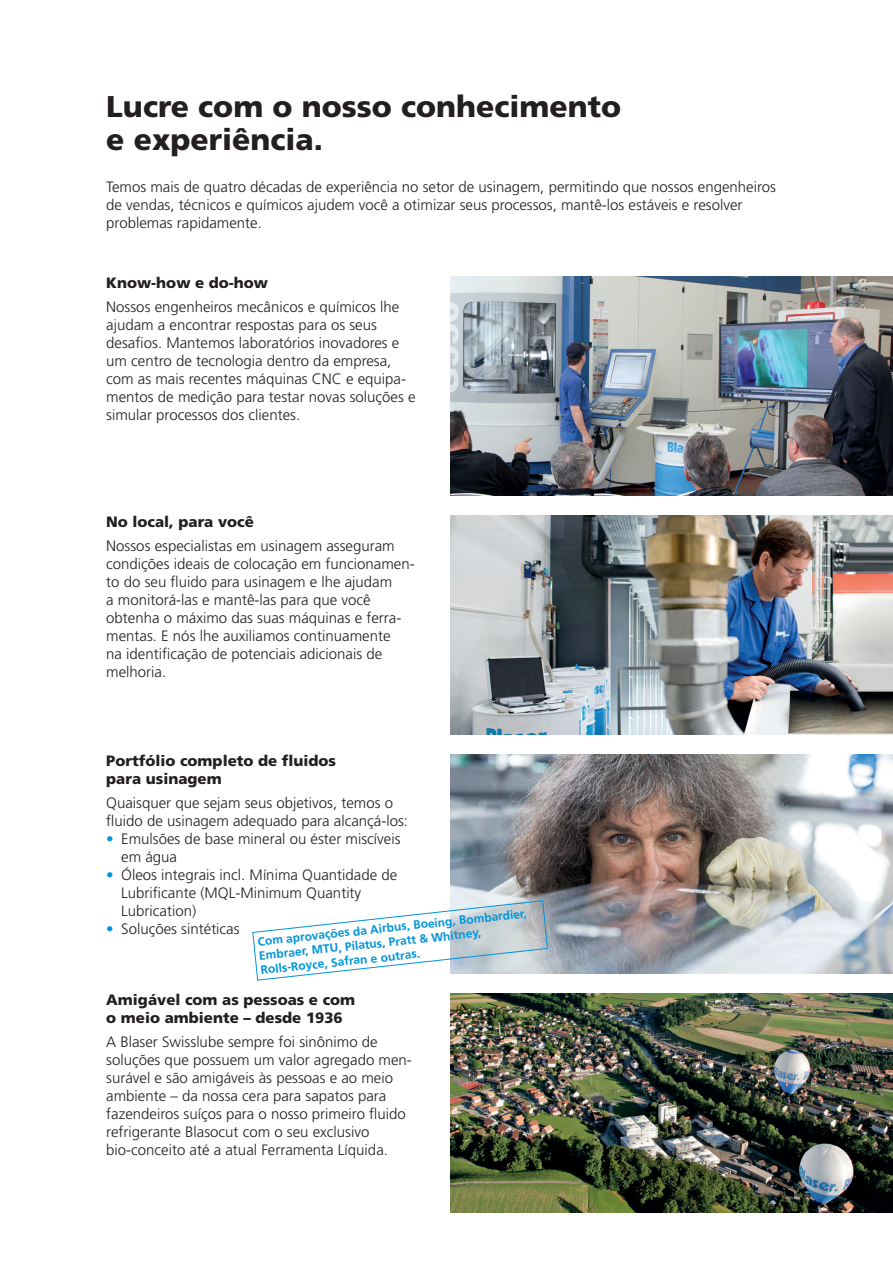
<style>
.page{position:relative;width:893px;height:1263px;background:#fff}
.page>*{position:absolute;margin:0;border:0;box-sizing:border-box;transform-origin:0 0}
.t1{font:900 30px/33px "Frutiger LT Std";color:#231f20}
.t2{font:300 15px/18px "Frutiger LT Std";color:#231f20}
.t3{font:900 15px/18px "Frutiger LT Std";color:#231f20}
.t4{font:700 12px/14.4px "Frutiger LT Std";color:#0095d9}
.s1{color:#0095d9}
</style>
<div class="page">
<img style="left:450px;top:276px;width:443px;height:219px">
<img style="left:450px;top:993px;width:443px;height:219px">
<img style="left:450px;top:754px;width:443px;height:219px">
<img style="left:450px;top:515px;width:443px;height:219px">
<svg style="left:252px;top:900px;width:296px;height:81px"></svg>
<h1 class="t1" style="left:106px;top:90px;width:516px">Lucre com o nosso conhecimento e experiência.</h1>
<p class="t2" style="left:106px;top:178px;width:671px">Temos mais de quatro décadas de experiência no setor de usinagem, permitindo que nossos engenheiros de vendas, técnicos e químicos ajudem você a otimizar seus processos, mantê-los estáveis e resolver problemas rapidamente.</p>
<p class="t3" style="left:106px;top:273px;width:163px">Know-how e do-how</p>
<p class="t2" style="left:106px;top:298px;width:311px">Nossos engenheiros mecânicos e químicos lhe ajudam a encontrar respostas para os seus desafios. Mantemos laboratórios inovadores e um centro de tecnologia dentro da empresa, com as mais recentes máquinas CNC e equipa&shy;mentos de medição para testar novas soluções e simular processos dos clientes.</p>
<p class="t3" style="left:106px;top:512px;width:149px">No local, para você</p>
<p class="t2" style="left:106px;top:537px;width:310px">Nossos especialistas em usinagem asseguram condições ideais de colocação em funcionamen&shy;to do seu fluido para usinagem e lhe ajudam<br>a monitorá-las e mantê-las para que você obtenha o máximo das suas máquinas e ferra&shy;mentas. E nós lhe auxiliamos continuamente<br>na identificação de potenciais adicionais de melhoria.</p>
<p class="t3" style="left:106px;top:751px;width:231px">Portfólio completo de fluidos para usinagem</p>
<p class="t2" style="left:106px;top:794px;width:303px">Quaisquer que sejam seus objetivos, temos o fluido de usinagem adequado para alcançá-los:</p>
<p class="t2" style="left:121px;top:830px;width:281px;text-indent:-15px"><span class="s1">•</span> Emulsões de base mineral ou éster miscíveis em água</p>
<p class="t2" style="left:121px;top:866px;width:277px;text-indent:-15px"><span class="s1">•</span> Óleos integrais incl. Mínima Quantidade de<br>Lubrificante (MQL-Minimum Quantity<br>Lubrication)</p>
<p class="t2" style="left:106px;top:920px;width:135px"><span class="s1">•</span> Soluções sintéticas</p>
<p class="t4" style="left:257px;top:934px;width:272px;rotate:-6deg">Com aprovações da Airbus, Boeing, Bombardier,<br>Embraer, MTU, Pilatus, Pratt &amp; Whitney,<br>Rolls-Royce, Safran e outras.</p>
<p class="t3" style="left:106px;top:990px;width:250px">Amigável com as pessoas e com o meio ambiente – desde 1936</p>
<p class="t2" style="left:106px;top:1032px;width:307px">A Blaser Swisslube sempre foi sinônimo de soluções que possuem um valor agregado men&shy;surável e são amigáveis às pessoas e ao meio ambiente – da nossa cera para sapatos para fazendeiros suíços para o nosso primeiro fluido refrigerante Blasocut com o seu exclusivo bio-conceito até a atual Ferramenta Líquida.</p>
</div>
